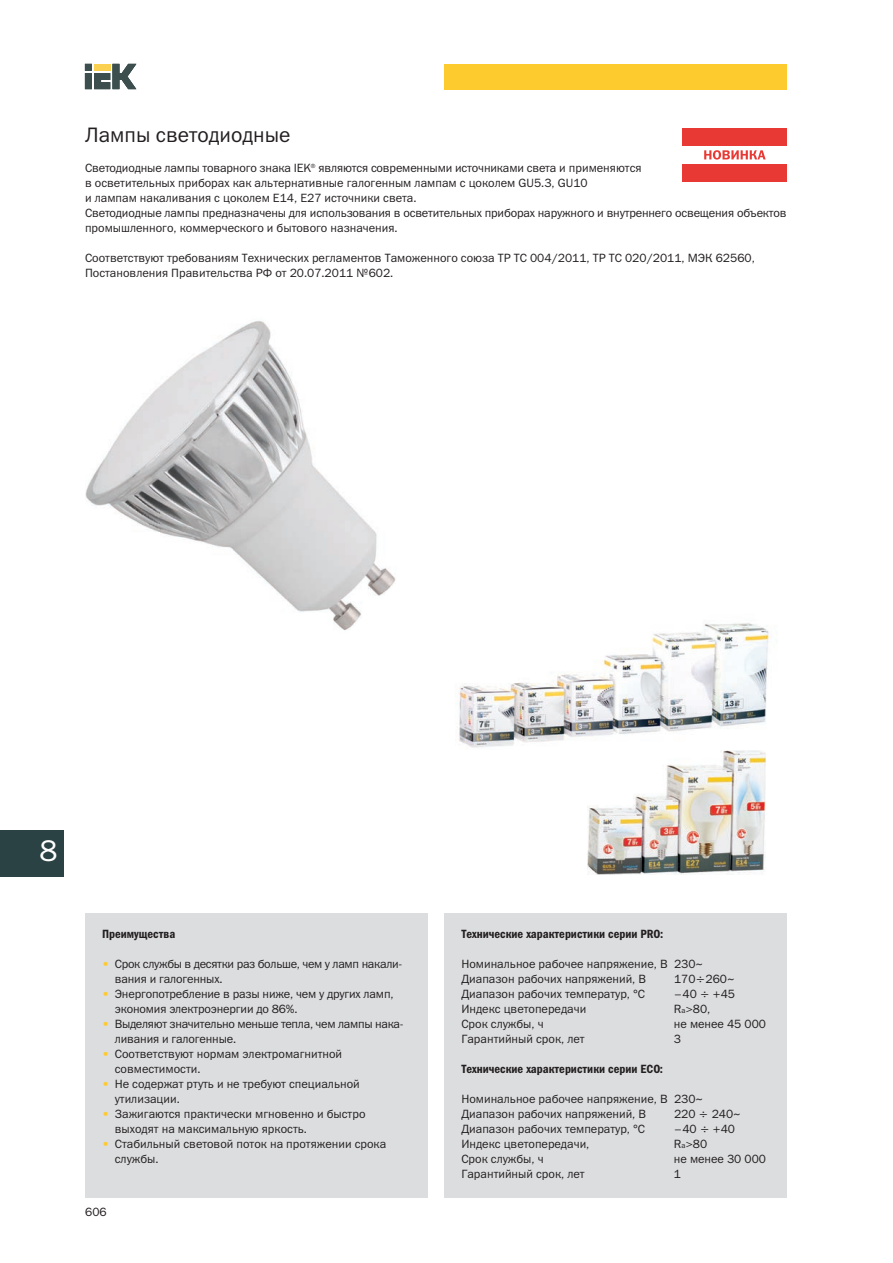
<style>
.page{position:relative;width:893px;height:1263px;background:#fff}
.page>*{position:absolute;margin:0;border:0;box-sizing:border-box;transform-origin:0 0}
.t1{font:30px "Franklin Gothic Book C";color:#fff}
.t2{font:21px "Franklin Gothic Book C";color:#231f20}
.t3{font:12px/15px "Franklin Gothic Book C";color:#231f20}
.t4{font:12px/15px "Franklin Gothic Book C";letter-spacing:-.025em;color:#231f20}
.t5{font:12px "Franklin Gothic Demi Cond C";color:#231f20}
.s1{color:#fecb2f}
.s2{font-size:7.5px}
</style>
<div class="page">
<div style="left:444px;top:64px;width:343px;height:25px;background:#fecb2f"></div>
<div style="left:0;top:830px;width:64px;height:47px;background:#2b4244"></div>
<svg style="left:85px;top:64px;width:51px;height:25px"></svg>
<img style="left:85px;top:321px;width:311px;height:309px">
<div style="left:85px;top:912px;width:342px;height:285px;background:#dcdddf"></div>
<div style="left:444px;top:913px;width:343px;height:284px;background:#dcdddf"></div>
<div style="left:682px;top:128px;width:104px;height:18px;background:#e93934"></div>
<div style="left:682px;top:164px;width:104px;height:17px;background:#e93934"></div>
<svg style="left:704px;top:150px;width:62px;height:10px"></svg>
<img style="left:459px;top:623px;width:310px;height:125px">
<img style="left:587px;top:750px;width:179px;height:124px">
<h2 class="t2" style="left:85px;top:128px;width:207px">Лампы светодиодные</h2>
<p class="t3" style="left:85px;top:162px;width:703px">Светодиодные лампы товарного знака IEK<sup>®</sup> являются современными источниками света и применяются<br>в осветительных приборах как альтернативные галогенным лампам с цоколем GU5.3, GU10<br>и лампам накаливания с цоколем Е14, Е27 источники света.<br>Светодиодные лампы предназначены для использования в осветительных приборах наружного и внутреннего освещения объектов промышленного, коммерческого и бытового назначения.</p>
<p class="t3" style="left:85px;top:252px;width:671px">Соответствуют требованиям Технических регламентов Таможенного союза ТР ТС 004/2011, ТР ТС 020/2011, МЭК 62560,<br>Постановления Правительства РФ от 20.07.2011 №602.</p>
<h1 class="t1" style="left:39px;top:841px;width:19px">8</h1>
<p class="t5" style="left:102px;top:927px;width:75px">Преимущества</p>
<p class="t4" style="left:115px;top:957px;width:289px;text-indent:-13px"><span class="s1">•</span> Срок службы в десятки раз больше, чем у ламп накали - вания и галогенных.</p>
<p class="t3" style="left:115px;top:987px;width:280px;text-indent:-13px"><span class="s1">•</span> Энергопотребление в разы ниже, чем у других ламп, экономия электроэнергии до 86%.</p>
<p class="t4" style="left:115px;top:1017px;width:290px;text-indent:-13px"><span class="s1">•</span> Выделяют значительно меньше тепла, чем лампы нака - ливания и галогенные.</p>
<p class="t3" style="left:115px;top:1047px;width:229px;text-indent:-13px"><span class="s1">•</span> Соответствуют нормам электромагнитной совместимости.</p>
<p class="t3" style="left:115px;top:1077px;width:246px;text-indent:-13px"><span class="s1">•</span> Не содержат ртуть и не требуют специальной утилизации.</p>
<p class="t3" style="left:115px;top:1107px;width:252px;text-indent:-13px"><span class="s1">•</span> Зажигаются практически мгновенно и быстро выходят на максимальную яркость.</p>
<p class="t3" style="left:115px;top:1137px;width:273px;text-indent:-13px"><span class="s1">•</span> Стабильный световой поток на протяжении срока службы.</p>
<p class="t3" style="left:85px;top:1205px;width:23px">606</p>
<p class="t5" style="left:461px;top:927px;width:204px">Технические характеристики серии PRO:</p>
<p class="t3" style="left:461px;top:957px;width:243px">Номинальное рабочее напряжение, B 230~<br>Диапазон рабочих напряжений, B</p>
<p class="t3" style="left:674px;top:972px;width:62px">170 260~</p>
<p class="t3" style="left:461px;top:987px;width:185px">Диапазон рабочих температур, °С</p>
<p class="t3" style="left:674px;top:987px;width:24px">–40</p>
<p class="t3" style="left:713px;top:987px;width:24px">+45</p>
<p class="t3" style="left:461px;top:1002px;width:126px">Индекс цветопередачи</p>
<p class="t3" style="left:674px;top:1002px;width:38px">R<span class="s2">a</span>&gt;80,</p>
<p class="t3" style="left:461px;top:1017px;width:84px">Срок службы, ч</p>
<p class="t3" style="left:674px;top:1017px;width:94px">не менее 45 000</p>
<p class="t3" style="left:461px;top:1032px;width:125px">Гарантийный срок, лет</p>
<p class="t3" style="left:674px;top:1032px;width:9px">3</p>
<p class="t5" style="left:461px;top:1062px;width:203px">Технические характеристики серии ECO:</p>
<p class="t3" style="left:461px;top:1092px;width:243px">Номинальное рабочее напряжение, B 230~<br>Диапазон рабочих напряжений, B</p>
<p class="t3" style="left:674px;top:1107px;width:23px">220</p>
<p class="t3" style="left:712px;top:1107px;width:31px">240~</p>
<p class="t3" style="left:461px;top:1122px;width:185px">Диапазон рабочих температур, °С</p>
<p class="t3" style="left:674px;top:1122px;width:24px">–40</p>
<p class="t3" style="left:713px;top:1122px;width:24px">+40</p>
<p class="t3" style="left:461px;top:1137px;width:129px">Индекс цветопередачи,</p>
<p class="t3" style="left:674px;top:1137px;width:35px">R<span class="s2">a</span>&gt;80</p>
<p class="t3" style="left:461px;top:1152px;width:84px">Срок службы, ч</p>
<p class="t3" style="left:674px;top:1152px;width:94px">не менее 30 000</p>
<p class="t3" style="left:461px;top:1167px;width:125px">Гарантийный срок, лет</p>
<p class="t3" style="left:674px;top:1167px;width:9px">1</p>
</div>
